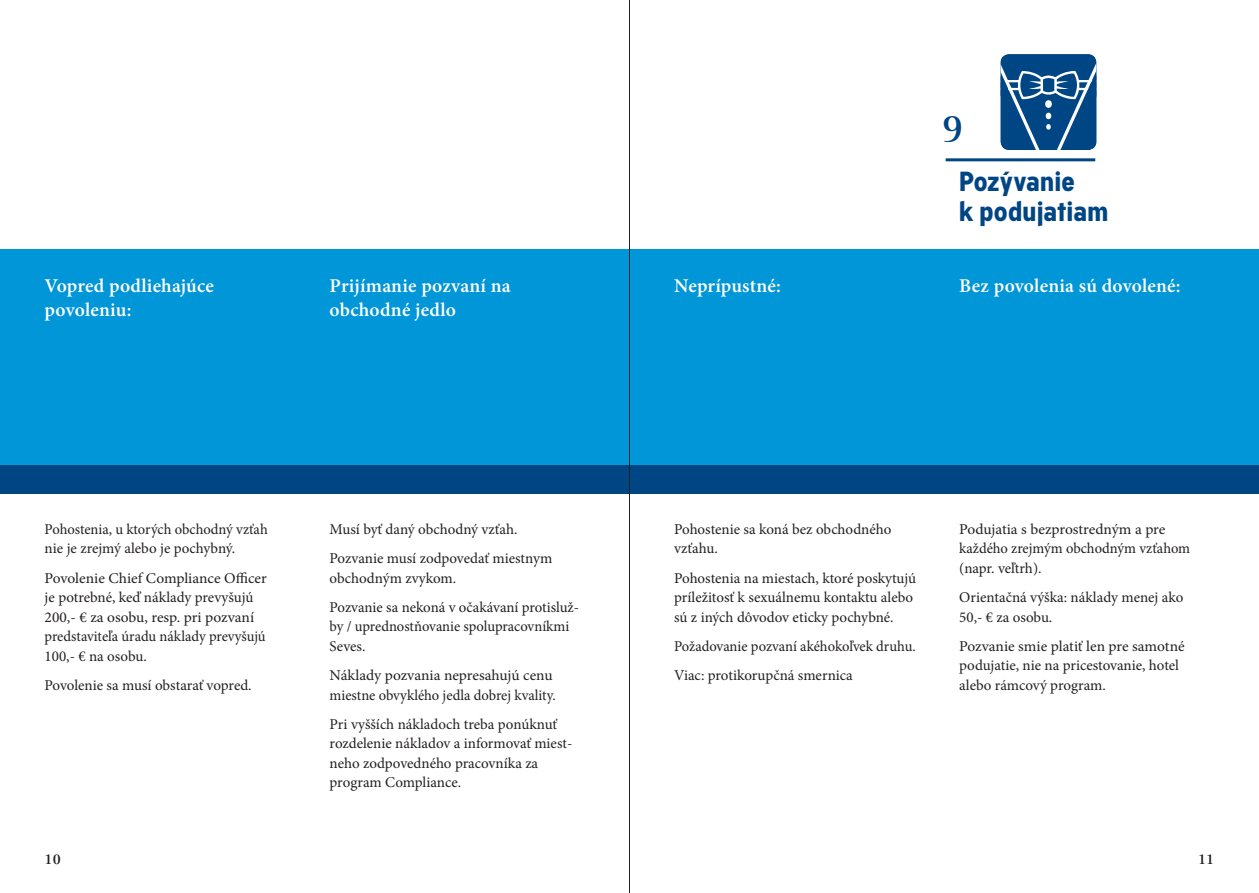
<style>
.page{position:relative;width:1259px;height:893px;background:#fff}
.page>*{position:absolute;margin:0;border:0;box-sizing:border-box;transform-origin:0 0}
.t1{font:700 40.5px "Celeste Offc";color:#004684}
.Titel{font:700 27px/30px "Academy Sans";letter-spacing:.01em;color:#004684}
.Subtitle{font:600 19.5px/24px "Minion Pro";letter-spacing:.01em;color:#fff}
.Fließtext_2{font:15px/19.5px "Minion Pro";color:#231f20}
.t2{font:700 15px "Celeste Offc";color:#231f20}
</style>
<div class="page">
<div style="left:0;top:249px;width:1259px;height:217px;background:#0196d7"></div>
<div style="left:0;top:466px;width:1259px;height:28px;background:#004684"></div>
<hr style="left:945px;top:158px;width:150px;height:3px;background:#004684">
<svg style="left:1000px;top:54px;width:96px;height:96px;background:#276296"></svg>
<hr style="left:629px;top:0;width:1px;height:893px;background:#231f20">
<p class="t1" style="left:941px;top:107px;width:23px">9</p>
<p class="Subtitle" style="left:45px;top:273px;width:171px">Vopred podliehajúce povoleniu:</p>
<p class="Titel" style="left:959px;top:168px;width:150px">Pozývanie<br>k podujatiam</p>
<p class="Subtitle" style="left:330px;top:273px;width:183px">Prijímanie pozvaní na obchodné jedlo</p>
<p class="Subtitle" style="left:959px;top:273px;width:223px">Bez povolenia sú dovolené:</p>
<p class="Subtitle" style="left:674px;top:273px;width:108px">Neprípustné:</p>
<p class="Fließtext_2" style="left:45px;top:519px;width:225px">Pohostenia, u ktorých obchodný vzťah nie je zrejmý alebo je pochybný.</p>
<p class="Fließtext_2" style="left:45px;top:568px;width:224px">Povolenie Chief Compliance Officer je potrebné, keď náklady prevyšujú<br>200,- € za osobu, resp. pri pozvaní predstaviteľa úradu náklady prevyšujú<br>100,- € na osobu.</p>
<p class="Fließtext_2" style="left:45px;top:675px;width:208px">Povolenie sa musí obstarať vopred.</p>
<p class="Fließtext_2" style="left:330px;top:519px;width:189px">Musí byť daný obchodný vzťah.</p>
<p class="Fließtext_2" style="left:330px;top:549px;width:224px">Pozvanie musí zodpovedať miestnym obchodným zvykom.</p>
<p class="Fließtext_2" style="left:330px;top:597px;width:251px">Pozvanie sa nekoná v očakávaní protisluž&shy;by / uprednostňovanie spolupracovníkmi<br>Seves.</p>
<p class="Fließtext_2" style="left:330px;top:666px;width:228px">Náklady pozvania nepresahujú cenu miestne obvyklého jedla dobrej kvality.</p>
<p class="Fließtext_2" style="left:330px;top:714px;width:242px">Pri vyšších nákladoch treba ponúknuť rozdelenie nákladov a informovať miest&shy;neho zodpovedného pracovníka za program Compliance.</p>
<p class="Fließtext_2" style="left:674px;top:519px;width:219px">Pohostenie sa koná bez obchodného vzťahu.</p>
<p class="Fließtext_2" style="left:674px;top:568px;width:243px">Pohostenia na miestach, ktoré poskytujú príležitosť k sexuálnemu kontaktu alebo sú z iných dôvodov eticky pochybné.</p>
<p class="Fließtext_2" style="left:674px;top:636px;width:243px">Požadovanie pozvaní akéhokoľvek druhu.</p>
<p class="Fließtext_2" style="left:674px;top:666px;width:180px">Viac: protikorupčná smernica</p>
<p class="Fließtext_2" style="left:959px;top:519px;width:232px">Podujatia s bezprostredným a pre každého zrejmým obchodným vzťahom (napr. veľtrh).</p>
<p class="Fließtext_2" style="left:959px;top:588px;width:226px">Orientačná výška: náklady menej ako<br>50,- € za osobu.</p>
<p class="Fließtext_2" style="left:959px;top:636px;width:227px">Pozvanie smie platiť len pre samotné podujatie, nie na pricestovanie, hotel alebo rámcový program.</p>
<p class="t2" style="left:45px;top:851px;width:18px">10</p>
<p class="t2" style="left:1198px;top:851px;width:18px">11</p>
</div>
